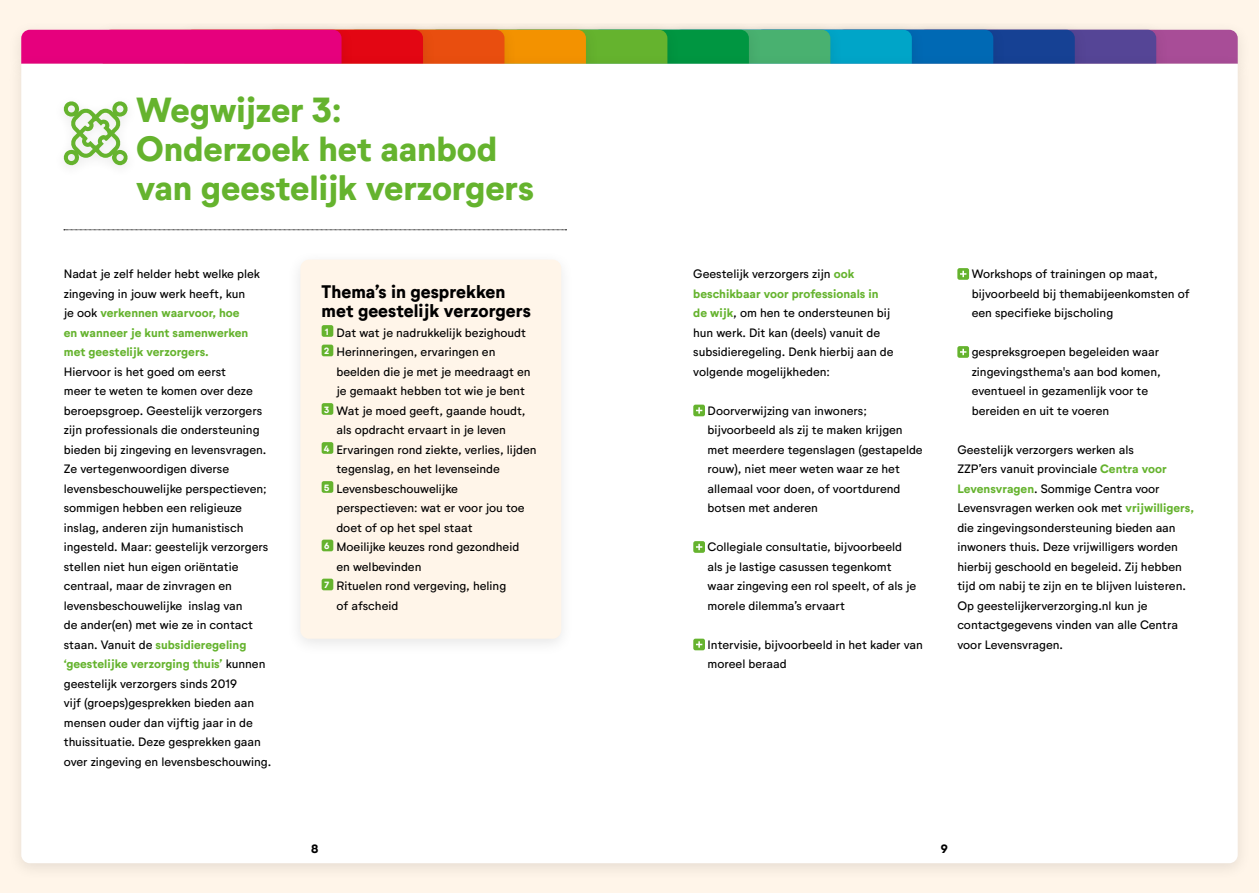
<style>
.page{position:relative;width:1259px;height:893px;background:#fff5e9}
.page>*{position:absolute;margin:0;border:0;box-sizing:border-box;transform-origin:0 0}
.t1{font:800 34.5px/39px "Neutrif Studio";letter-spacing:-.005em;color:#65b32e}
.t2{font:800 18px/19.5px "Neutrif Studio";color:#000}
.t3{font:12px/19.5px "Neutrif Studio";color:#000}
.t4{font:700 12px/19.5px "Neutrif Studio";color:#65b32e}
.t5{font:700 12px "Neutrif Studio";color:#000}
.s1{font-weight:400;color:#000}
.s2{font-weight:700;color:#65b32e}
</style>
<div class="page">
<div style="left:903px;top:20px;width:348px;height:62px;background:#000;opacity:.1"></div>
<div style="left:822px;top:20px;width:348px;height:62px;background:#000;opacity:.1"></div>
<div style="left:740px;top:20px;width:348px;height:62px;background:#000;opacity:.1"></div>
<div style="left:659px;top:20px;width:348px;height:62px;background:#000;opacity:.1"></div>
<div style="left:578px;top:20px;width:348px;height:62px;background:#000;opacity:.1"></div>
<div style="left:496px;top:20px;width:348px;height:62px;background:#000;opacity:.1"></div>
<div style="left:415px;top:20px;width:348px;height:62px;background:#000;opacity:.1"></div>
<div style="left:333px;top:20px;width:348px;height:62px;background:#000;opacity:.1"></div>
<div style="left:252px;top:20px;width:348px;height:62px;background:#000;opacity:.1"></div>
<div style="left:170px;top:20px;width:348px;height:79px;background:#000;opacity:.1"></div>
<div style="left:89px;top:20px;width:348px;height:62px;background:#000;opacity:.1"></div>
<div style="left:7px;top:20px;width:348px;height:62px;background:#000;opacity:.1"></div>
<svg style="left:21px;top:30px;width:1216px;height:24px;background:#895169"></svg>
<div style="left:7px;top:54px;width:1245px;height:827px;background:#000;opacity:.1"></div>
<div style="left:21px;top:64px;width:1216px;height:799px;background:#fff"></div>
<div style="left:54px;top:95px;width:84px;height:84px;background:#fff"></div>
<svg style="left:63px;top:101px;width:65px;height:64px"></svg>
<div style="left:693px;top:405px;width:12px;height:11px;background:#65b32e;border-radius:2px"></div>
<svg style="left:696px;top:407px;width:6px;height:7px"></svg>
<div style="left:693px;top:541px;width:12px;height:12px;background:#65b32e;border-radius:2px"></div>
<svg style="left:696px;top:544px;width:6px;height:6px"></svg>
<div style="left:693px;top:639px;width:12px;height:11px;background:#65b32e;border-radius:2px"></div>
<svg style="left:696px;top:641px;width:6px;height:7px"></svg>
<div style="left:286px;top:250px;width:289px;height:407px;background:#fbfbfb"></div>
<div style="left:300px;top:260px;width:261px;height:379px;background:#fff5e9;border-radius:9px"></div>
<div style="left:322px;top:325px;width:11px;height:12px;background:#65b32e;border-radius:2px"></div>
<div style="left:322px;top:345px;width:11px;height:11px;background:#65b32e;border-radius:2px"></div>
<div style="left:322px;top:403px;width:11px;height:12px;background:#65b32e;border-radius:2px"></div>
<div style="left:322px;top:442px;width:11px;height:12px;background:#65b32e;border-radius:2px"></div>
<div style="left:322px;top:481px;width:11px;height:12px;background:#65b32e;border-radius:2px"></div>
<div style="left:322px;top:540px;width:11px;height:11px;background:#65b32e;border-radius:2px"></div>
<div style="left:322px;top:579px;width:11px;height:11px;background:#65b32e;border-radius:2px"></div>
<svg style="left:64px;top:230px;width:502px;height:1px"></svg>
<div style="left:957px;top:268px;width:12px;height:12px;background:#65b32e;border-radius:2px"></div>
<svg style="left:960px;top:271px;width:6px;height:6px"></svg>
<div style="left:957px;top:346px;width:12px;height:12px;background:#65b32e;border-radius:2px"></div>
<svg style="left:960px;top:349px;width:6px;height:6px"></svg>
<h1 class="t1" style="left:136px;top:91px;width:399px">Wegwijzer 3:<br>Onderzoek het aanbod van geestelijk verzorgers</h1>
<p class="t4" style="left:64px;top:264px;width:198px"><span class="s1">Nadat je zelf helder hebt welke plek zingeving in jouw werk heeft, kun<br>je ook</span> verkennen waarvoor, hoe<br>en wanneer je kunt samenwerken met geestelijk verzorgers.</p>
<p class="t3" style="left:64px;top:362px;width:209px">Hiervoor is het goed om eerst<br>meer te weten te komen over deze beroepsgroep. Geestelijk verzorgers zijn professionals die ondersteuning bieden bij zingeving en levensvragen.<br>Ze vertegenwoordigen diverse levensbeschouwelijke perspectieven; sommigen hebben een religieuze inslag, anderen zijn humanistisch ingesteld. Maar: geestelijk verzorgers stellen niet hun eigen oriëntatie centraal, maar de zinvragen en levensbeschouwelijke inslag van<br>de ander(en) met wie ze in contact staan. Vanuit de <span class="s2">subsidieregeling ‘geestelijke verzorging thuis’</span> kunnen geestelijk verzorgers sinds 2019<br>vijf (groeps)gesprekken bieden aan mensen ouder dan vijftig jaar in de thuissituatie. Deze gesprekken gaan over zingeving en levensbeschouwing.</p>
<h2 class="t2" style="left:322px;top:282px;width:211px">Thema’s in gesprekken met geestelijk verzorgers</h2>
<p class="t3" style="left:324px;top:323px;width:203px"><sup>1</sup> Dat wat je nadrukkelijk bezighoudt<br><sup>2</sup> Herinneringen, ervaringen en</p>
<p class="t3" style="left:336px;top:362px;width:196px">beelden die je met je meedraagt en</p>
<p class="t3" style="left:336px;top:381px;width:190px">je gemaakt hebben tot wie je bent</p>
<p class="t3" style="left:324px;top:401px;width:203px"><sup>3</sup> Wat je moed geeft, gaande houdt,</p>
<p class="t3" style="left:336px;top:420px;width:171px">als opdracht ervaart in je leven</p>
<p class="t3" style="left:324px;top:440px;width:214px"><sup>4</sup> Ervaringen rond ziekte, verlies, lijden</p>
<p class="t3" style="left:336px;top:459px;width:165px">tegenslag, en het levenseinde</p>
<p class="t3" style="left:324px;top:479px;width:135px"><sup>5</sup> Levensbeschouwelijke</p>
<p class="t3" style="left:336px;top:498px;width:190px">perspectieven: wat er voor jou toe</p>
<p class="t3" style="left:336px;top:518px;width:138px">doet of op het spel staat</p>
<p class="t3" style="left:324px;top:537px;width:196px"><sup>6</sup> Moeilijke keuzes rond gezondheid</p>
<p class="t3" style="left:336px;top:557px;width:86px">en welbevinden</p>
<p class="t3" style="left:324px;top:576px;width:183px"><sup>7</sup> Rituelen rond vergeving, heling</p>
<p class="t3" style="left:336px;top:596px;width:63px">of afscheid</p>
<p class="t3" style="left:693px;top:264px;width:202px">Geestelijk verzorgers zijn <span class="s2">ook beschikbaar voor professionals in de wijk</span>, om hen te ondersteunen bij hun werk. Dit kan (deels) vanuit de subsidieregeling. Denk hierbij aan de volgende mogelijkheden:</p>
<p class="t3" style="left:707px;top:401px;width:217px">Doorverwijzing van inwoners; bijvoorbeeld als zij te maken krijgen met meerdere tegenslagen (gestapelde rouw), niet meer weten waar ze het allemaal voor doen, of voortdurend botsen met anderen</p>
<p class="t3" style="left:707px;top:537px;width:210px">Collegiale consultatie, bijvoorbeeld als je lastige casussen tegenkomt waar zingeving een rol speelt, of als je morele dilemma’s ervaart</p>
<p class="t3" style="left:707px;top:635px;width:217px">Intervisie, bijvoorbeeld in het kader van moreel beraad</p>
<p class="t3" style="left:971px;top:264px;width:219px">Workshops of trainingen op maat, bijvoorbeeld bij themabijeenkomsten of een specifieke bijscholing</p>
<p class="t3" style="left:971px;top:342px;width:191px">gespreksgroepen begeleiden waar zingevingsthema's aan bod komen, eventueel in gezamenlijk voor te bereiden en uit te voeren</p>
<p class="t3" style="left:957px;top:440px;width:238px">Geestelijk verzorgers werken als<br>ZZP’ers vanuit provinciale <span class="s2">Centra voor Levensvragen</span>. Sommige Centra voor Levensvragen werken ook met <span class="s2">vrijwilligers, </span>die zingevingsondersteuning bieden aan inwoners thuis. Deze vrijwilligers worden hierbij geschoold en begeleid. Zij hebben tijd om nabij te zijn en te blijven luisteren.<br>Op geestelijkerverzorging.nl kun je contactgegevens vinden van alle Centra voor Levensvragen.</p>
<p class="t5" style="left:311px;top:841px;width:9px">8</p>
<p class="t5" style="left:940px;top:841px;width:9px">9</p>
</div>
